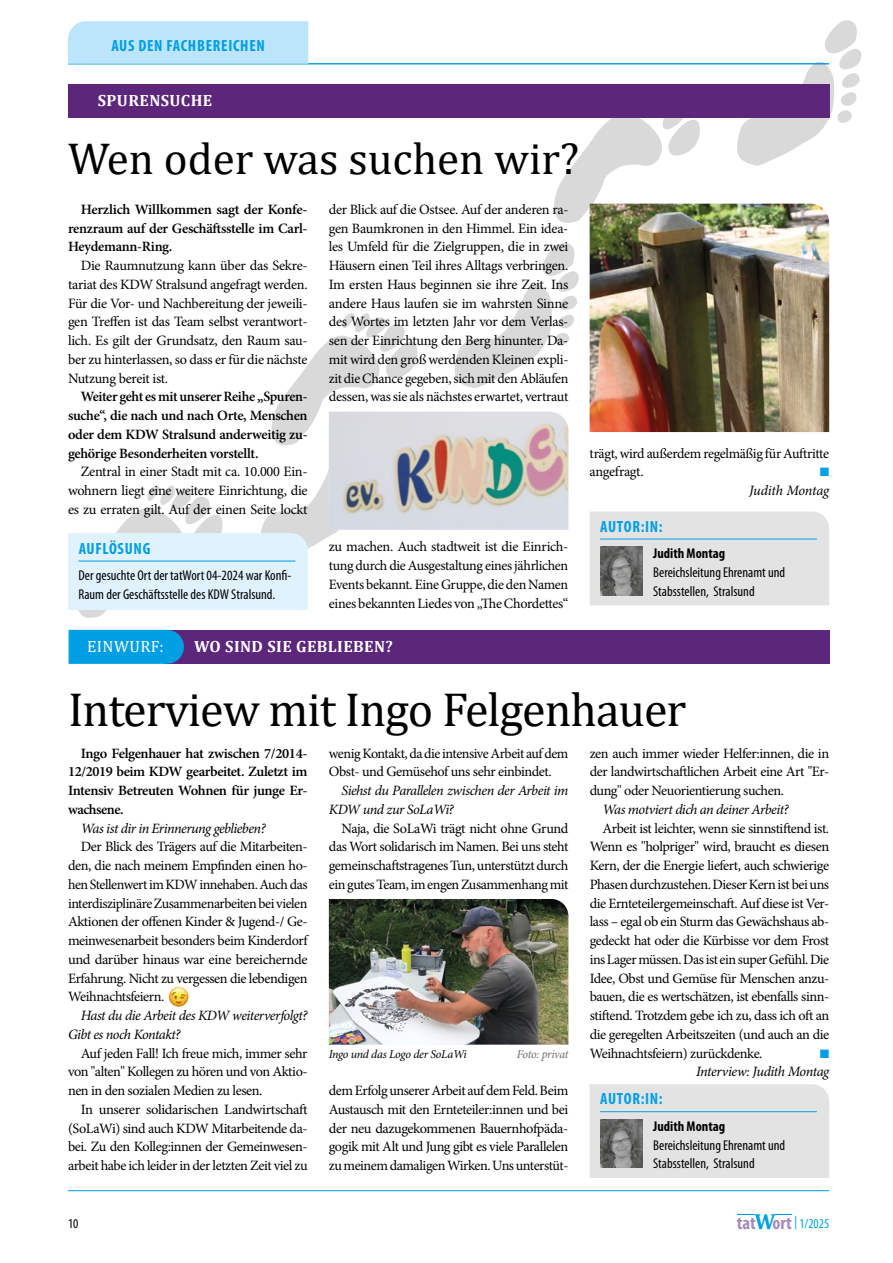
<style>
.page{position:relative;width:893px;height:1263px;background:#fff}
.page>*{position:absolute;margin:0;border:0;box-sizing:border-box;transform-origin:0 0}
.t1{font:48px "Cambria";letter-spacing:-.02em;color:#000}
.t2{font:45px "Cambria";color:#000}
.t3{font:700 condensed 16.35px "Myriad Pro";letter-spacing:.045em;color:#009fe3}
.t4{font:700 16.35px "Cambria";letter-spacing:.025em;color:#fff}
.t5{font:16.35px "Cambria";letter-spacing:.025em;color:#fff}
.t6{font:14.25px/18.8px "Minion Pro";letter-spacing:-.03em;color:#000;text-align:justify}
.t7{font:600 14.25px/18.8px "Minion Pro";letter-spacing:-.025em;color:#000;text-align:justify}
.t8{font:italic 14.25px/18.8px "Minion Pro";letter-spacing:-.035em;color:#000}
.t9{font:condensed 14.25px/18.8px "Myriad Pro";color:#000}
.t10{font:700 condensed 14.25px "Myriad Pro";color:#000}
.t11{font:italic 14.25px "Minion Pro";letter-spacing:-.015em;color:#000}
.t12{font:14.25px "European Pi Three";color:#009fe3}
.t13{font:condensed 13.5px "Myriad Pro";color:#009fe3}
.t14{font:condensed 13.5px "Myriad Pro";color:#000}
.t15{font:italic 12px "Minion Pro";letter-spacing:-.02em;color:#000}
.t16{font:italic 12px "Minion Pro";letter-spacing:-.03em;color:#706f6f}
.s1{font-weight:700;font-size:18.45px;color:#a88aba}
.s2{font-family:"Cambria";font-weight:700;font-stretch:normal;font-size:21.9px}
</style>
<div class="page">
<div style="left:590px;top:1084px;width:239px;height:94px;background:#e3e3e3"></div>
<hr style="left:600px;top:1111px;width:217px;height:1px;background:#009fe3">
<img style="left:600px;top:1119px;width:43px;height:49px">
<hr style="left:68px;top:1190px;width:761px;height:1px;background:#009fe3">
<svg style="left:737px;top:1214px;width:18px;height:1px"></svg>
<svg style="left:775px;top:1214px;width:17px;height:1px"></svg>
<svg style="left:553px;top:20px;width:309px;height:204px"></svg>
<svg style="left:275px;top:243px;width:304px;height:203px"></svg>
<svg style="left:78px;top:413px;width:261px;height:205px"></svg>
<div style="left:164px;top:630px;width:666px;height:34px;background:#5c267b"></div>
<div style="left:69px;top:630px;width:115px;height:34px;background:#009fe3"></div>
<div style="left:68px;top:85px;width:761px;height:33px;background:#5c267b"></div>
<img style="left:590px;top:204px;width:239px;height:228px">
<hr style="left:68px;top:63px;width:761px;height:1px;background:#009fe3">
<div style="left:68px;top:21px;width:240px;height:43px;background:#bce4fa"></div>
<div style="left:590px;top:511px;width:239px;height:94px;background:#e3e3e3"></div>
<hr style="left:600px;top:539px;width:217px;height:1px;background:#009fe3">
<img style="left:600px;top:547px;width:43px;height:48px">
<div style="left:68px;top:533px;width:240px;height:77px;background:#dff2fd"></div>
<hr style="left:79px;top:561px;width:216px;height:1px;background:#009fe3">
<img style="left:168px;top:987px;width:21px;height:20px">
<img style="left:329px;top:412px;width:239px;height:118px">
<img style="left:329px;top:899px;width:239px;height:145px">
<p class="t3" style="left:111px;top:35px;width:155px">AUS DEN FACHBEREICHEN</p>
<p class="t4" style="left:98px;top:89px;width:116px">SPURENSUCHE</p>
<h2 class="t2" style="left:68px;top:132px;width:513px">Wen oder was suchen wir?</h2>
<p class="t7" style="left:68px;top:200px;width:241px;text-indent:13px">Herzlich Willkommen sagt der Konfe&shy;renzraum auf der Geschäftsstelle im Carl-Heydemann-Ring.</p>
<p class="t6" style="left:68px;top:256px;width:241px;text-indent:13px">Die Raumnutzung kann über das Sekre&shy;tariat des KDW Stralsund angefragt werden.<br>Für die Vor- und Nachbereitung der jeweili&shy;gen Treffen ist das Team selbst verantwort&shy;lich. Es gilt der Grundsatz, den Raum sau&shy;ber zu hinterlassen, so dass er für die nächste Nutzung bereit ist.</p>
<p class="t7" style="left:68px;top:387px;width:241px;text-indent:13px">Weiter geht es mit unserer Reihe „Spuren&shy;suche“, die nach und nach Orte, Menschen oder dem KDW Stralsund anderweitig zu&shy;gehörige Besonderheiten vorstellt.</p>
<p class="t6" style="left:68px;top:462px;width:241px;text-indent:13px">Zentral in einer Stadt mit ca. 10.000 Ein&shy;wohnern liegt eine weitere Einrichtung, die es zu erraten gilt. Auf der einen Seite lockt</p>
<p class="t3" style="left:79px;top:538px;width:73px">AUFLÖSUNG</p>
<p class="t9" style="left:79px;top:566px;width:214px">Der gesuchte Ort der tatWort 04-2024 war Konfi-<br>Raum der Geschäftsstelle des KDW Stralsund.</p>
<p class="t6" style="left:329px;top:200px;width:241px">der Blick auf die Ostsee. Auf der anderen ra&shy;gen Baumkronen in den Himmel. Ein idea&shy;les Umfeld für die Zielgruppen, die in zwei Häusern einen Teil ihres Alltags verbringen.<br>Im ersten Haus beginnen sie ihre Zeit. Ins andere Haus laufen sie im wahrsten Sinne des Wortes im letzten Jahr vor dem Verlas&shy;sen der Einrichtung den Berg hinunter. Da&shy;mit wird den groß werdenden Kleinen expli&shy;zit die Chance gegeben, sich mit den Abläufen dessen, was sie als nächstes erwartet, vertraut</p>
<p class="t6" style="left:329px;top:537px;width:241px">zu machen. Auch stadtweit ist die Einrich&shy;tung durch die Ausgestaltung eines jährlichen Events bekannt. Eine Gruppe, die den Namen eines bekannten Liedes von „The Chordettes“</p>
<p class="t6" style="left:590px;top:444px;width:241px">trägt, wird außerdem regelmäßig für Auftritte angefragt.</p>
<p class="t12" style="left:820px;top:462px;width:11px">K</p>
<p class="t11" style="left:749px;top:481px;width:81px">Judith Montag</p>
<p class="t3" style="left:600px;top:516px;width:64px">AUTOR:IN:</p>
<p class="t10" style="left:653px;top:544px;width:73px">Judith Montag</p>
<p class="t9" style="left:653px;top:563px;width:133px">Bereichsleitung Ehrenamt und<br>Stabsstellen, Stralsund</p>
<p class="t5" style="left:87px;top:636px;width:78px">EINWURF:</p>
<p class="t4" style="left:194px;top:634px;width:200px">WO SIND SIE GEBLIEBEN?</p>
<h1 class="t1" style="left:68px;top:681px;width:620px">Interview mit Ingo Felgenhauer</h1>
<p class="t6" style="left:329px;top:744px;width:241px">wenig Kontakt, da die intensive Arbeit auf dem<br>Obst- und Gemüsehof uns sehr einbindet.</p>
<p class="t8" style="left:329px;top:781px;width:241px;text-indent:13px">Siehst du Parallelen zwischen der Arbeit im<br>KDW und zur SoLaWi?</p>
<p class="t6" style="left:329px;top:819px;width:241px;text-indent:13px">Naja, die SoLaWi trägt nicht ohne Grund das Wort solidarisch im Namen. Bei uns steht gemeinschaftstragenes Tun, unterstützt durch ein gutes Team, im engen Zusammenhang mit</p>
<p class="t6" style="left:590px;top:744px;width:241px">zen auch immer wieder Helfer:innen, die in der landwirtschaftlichen Arbeit eine Art "Er&shy;dung" oder Neuorientierung suchen.</p>
<p class="t8" style="left:602px;top:800px;width:188px">Was motviert dich an deiner Arbeit?</p>
<p class="t6" style="left:590px;top:819px;width:241px;text-indent:13px">Arbeit ist leichter, wenn sie sinnstiftend ist.<br>Wenn es "holpriger" wird, braucht es diesen Kern, der die Energie liefert, auch schwierige Phasen durchzustehen. Dieser Kern ist bei uns die Ernteteilergemeinschaft. Auf diese ist Ver&shy;lass – egal ob ein Sturm das Gewächshaus ab&shy;gedeckt hat oder die Kürbisse vor dem Frost ins Lager müssen. Das ist ein super Gefühl. Die Idee, Obst und Gemüse für Menschen anzu&shy;bauen, die es wertschätzen, ist ebenfalls sinn&shy;stiftend. Trotzdem gebe ich zu, dass ich oft an die geregelten Arbeitszeiten (und auch an die Weihnachtsfeiern) zurückdenke.</p>
<p class="t7" style="left:68px;top:744px;width:241px;text-indent:13px">Ingo Felgenhauer hat zwischen 7/2014- 12/2019 beim KDW gearbeitet. Zuletzt im Intensiv Betreuten Wohnen für junge Er&shy;wachsene.</p>
<p class="t8" style="left:81px;top:819px;width:187px">Was ist dir in Erinnerung geblieben?</p>
<p class="t6" style="left:68px;top:837px;width:241px;text-indent:13px">Der Blick des Trägers auf die Mitarbeiten&shy;den, die nach meinem Empfinden einen ho&shy;hen Stellenwert im KDW innehaben. Auch das interdisziplinäre Zusammenarbeiten bei vielen Aktionen der offenen Kinder &amp; Jugend-/ Ge&shy;meinwesenarbeit besonders beim Kinderdorf und darüber hinaus war eine bereichernde Erfahrung. Nicht zu vergessen die lebendigen Weihnachtsfeiern.</p>
<p class="t8" style="left:68px;top:1006px;width:241px;text-indent:13px">Hast du die Arbeit des KDW weiterverfolgt?<br>Gibt es noch Kontakt?</p>
<p class="t6" style="left:68px;top:1044px;width:241px;text-indent:13px">Auf jeden Fall! Ich freue mich, immer sehr von "alten" Kollegen zu hören und von Aktio&shy;nen in den sozialen Medien zu lesen.</p>
<p class="t6" style="left:68px;top:1100px;width:241px;text-indent:13px">In unserer solidarischen Landwirtschaft (SoLaWi) sind auch KDW Mitarbeitende da&shy;bei. Zu den Kolleg:innen der Gemeinwesen&shy;arbeit habe ich leider in der letzten Zeit viel zu</p>
<p class="t15" style="left:329px;top:1046px;width:139px">Ingo und das Logo der SoLaWi</p>
<p class="t16" style="left:517px;top:1046px;width:53px">Foto: privat</p>
<p class="t12" style="left:820px;top:1043px;width:11px">K</p>
<p class="t8" style="left:696px;top:1062px;width:134px">Interview: Judith Montag</p>
<p class="t6" style="left:329px;top:1081px;width:241px">dem Erfolg unserer Arbeit auf dem Feld. Beim Austausch mit den Ernteteiler:innen und bei der neu dazugekommenen Bauernhofpäda&shy;gogik mit Alt und Jung gibt es viele Parallelen zu meinem damaligen Wirken. Uns unterstüt-</p>
<p class="t3" style="left:600px;top:1088px;width:64px">AUTOR:IN:</p>
<p class="t10" style="left:653px;top:1117px;width:73px">Judith Montag</p>
<p class="t9" style="left:653px;top:1135px;width:133px">Bereichsleitung Ehrenamt und<br>Stabsstellen, Stralsund</p>
<p class="t14" style="left:68px;top:1215px;width:12px">10</p>
<p class="t13" style="left:737px;top:1215px;width:94px"><span class="s1">tat</span> <span class="s2">W</span><span class="s1">ort</span> | 1/2025</p>
</div>
